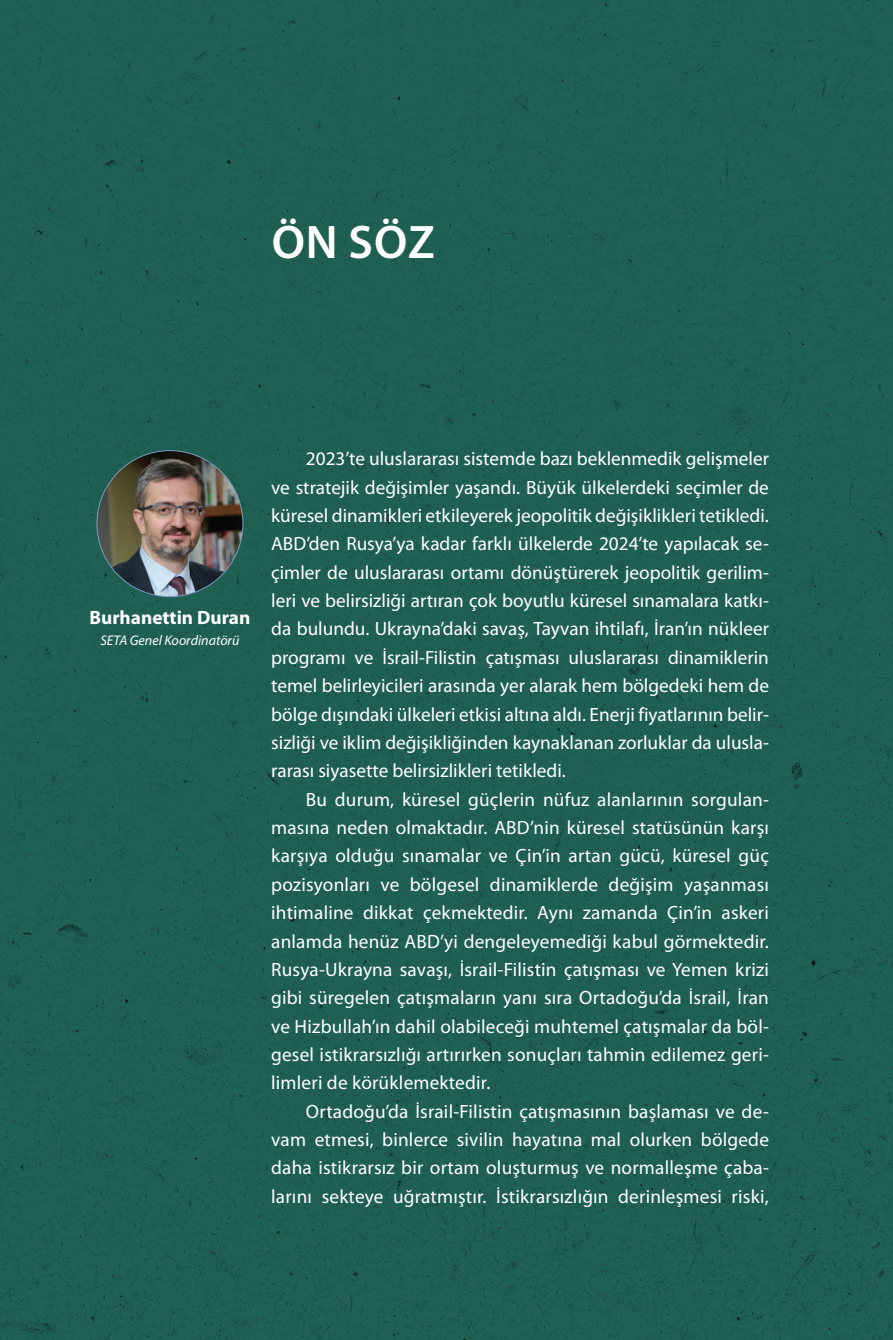
<style>
.page{position:relative;width:893px;height:1340px;background:#fff}
.page>*{position:absolute;margin:0;border:0;box-sizing:border-box;transform-origin:0 0}
.t1{font:600 47.25px "Myriad Pro";color:#fff}
.t2{font:19.25px/28.3px "Myriad Pro";letter-spacing:.01em;color:#fff;text-align:justify}
.t3{font:700 19.25px "Myriad Pro";color:#fff}
.t4{font:italic 14px "Myriad Pro";color:#fff}
</style>
<div class="page">
<div style="left:0;top:0;width:893px;height:1339px;background:#216557"></div>
<img style="left:97px;top:450px;width:146px;height:146px;border-radius:73px">
<h1 class="t1" style="left:272px;top:212px;width:165px">ÖN SÖZ</h1>
<p class="t3" style="left:90px;top:605px;width:162px">Burhanettin Duran</p>
<p class="t4" style="left:100px;top:632px;width:141px">SETA Genel Koordinatörü</p>
<p class="t2" style="left:271px;top:444px;width:499px;text-indent:35px">2023’te uluslararası sistemde bazı beklenmedik gelişmeler ve stratejik değişimler yaşandı. Büyük ülkelerdeki seçimler de küresel dinamikleri etkileyerek jeopolitik değişiklikleri tetikledi.<br>ABD’den Rusya’ya kadar farklı ülkelerde 2024’te yapılacak se&shy;çimler de uluslararası ortamı dönüştürerek jeopolitik gerilim&shy;leri ve belirsizliği artıran çok boyutlu küresel sınamalara katkı&shy;da bulundu. Ukrayna’daki savaş, Tayvan ihtilafı, İran’ın nükleer programı ve İsrail-Filistin çatışması uluslararası dinamiklerin temel belirleyicileri arasında yer alarak hem bölgedeki hem de bölge dışındaki ülkeleri etkisi altına aldı. Enerji fiyatlarının belir&shy;sizliği ve iklim değişikliğinden kaynaklanan zorluklar da ulusla&shy;rarası siyasette belirsizlikleri tetikledi.</p>
<p class="t2" style="left:271px;top:784px;width:499px;text-indent:35px">Bu durum, küresel güçlerin nüfuz alanlarının sorgulan&shy;masına neden olmaktadır. ABD’nin küresel statüsünün karşı karşıya olduğu sınamalar ve Çin’in artan gücü, küresel güç pozisyonları ve bölgesel dinamiklerde değişim yaşanması ihtimaline dikkat çekmektedir. Aynı zamanda Çin’in askeri anlamda henüz ABD’yi dengeleyemediği kabul görmektedir.<br>Rusya-Ukrayna savaşı, İsrail-Filistin çatışması ve Yemen krizi gibi süregelen çatışmaların yanı sıra Ortadoğu’da İsrail, İran ve Hizbullah’ın dahil olabileceği muhtemel çatışmalar da böl&shy;gesel istikrarsızlığı artırırken sonuçları tahmin edilemez geri&shy;limleri de körüklemektedir.</p>
<p class="t2" style="left:271px;top:1096px;width:499px;text-indent:35px">Ortadoğu’da İsrail-Filistin çatışmasının başlaması ve de&shy;vam etmesi, binlerce sivilin hayatına mal olurken bölgede daha istikrarsız bir ortam oluşturmuş ve normalleşme çaba&shy;larını sekteye uğratmıştır. İstikrarsızlığın derinleşmesi riski,</p>
</div>
